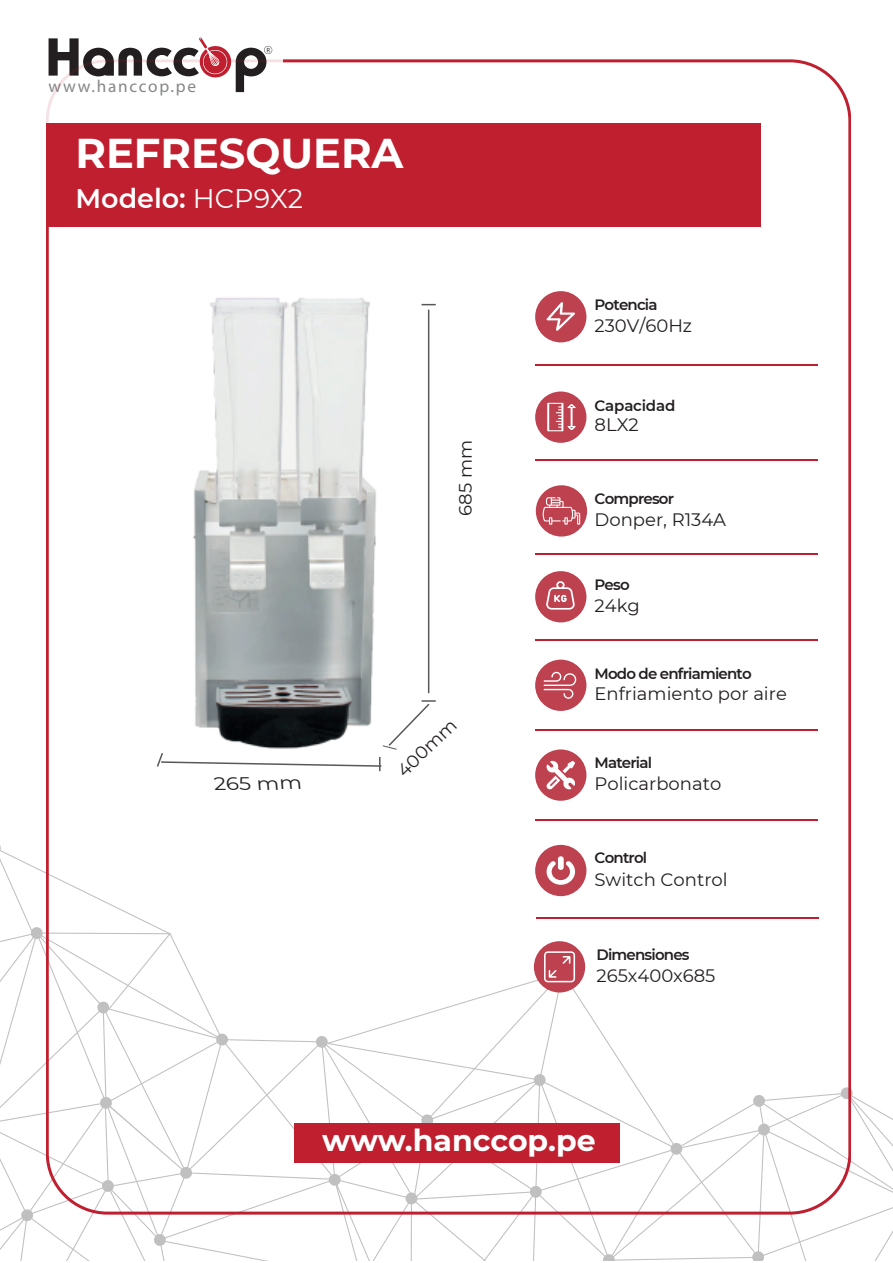
<style>
.page{position:relative;width:893px;height:1263px;background:#fff}
.page>*{position:absolute;margin:0;border:0;box-sizing:border-box;transform-origin:0 0}
.t1{font:700 41.55px "Montserrat";color:#fff}
.t2{font:700 30px "Montserrat";color:#fff}
.t3{font:600 27px "Montserrat";color:#fff}
.t4{font:18.15px "Montserrat";color:#231f20;scale:1.18 1}
.t5{font:18px "Montserrat";color:#231f20}
.t6{font:17.25px "Myriad Pro";letter-spacing:.1em;color:#848687}
.t7{font:600 15px "Montserrat";letter-spacing:-.055em;color:#231f20}
.t8{font:600 15px "Montserrat";letter-spacing:-.01em;color:#231f20}
.s1{font-weight:400}
</style>
<div class="page">
<svg style="left:49px;top:37px;width:223px;height:55px"></svg>
<svg style="left:1px;top:842px;width:892px;height:419px"></svg>
<div style="left:49px;top:123px;width:712px;height:104px;background:#bf1f2e"></div>
<div style="left:294px;top:1123px;width:326px;height:39px;background:#bf1f2e"></div>
<hr style="left:535px;top:364px;width:282px;height:1px;background:#bf1f2e">
<div style="left:535px;top:291px;width:51px;height:51px;background:#bd414e;border-radius:50%"></div>
<svg style="left:546px;top:302px;width:29px;height:29px"></svg>
<hr style="left:535px;top:460px;width:282px;height:1px;background:#bf1f2e">
<hr style="left:535px;top:639px;width:282px;height:2px;background:#bf1f2e">
<div style="left:535px;top:391px;width:51px;height:52px;background:#bd414e;border-radius:50%"></div>
<svg style="left:547px;top:403px;width:29px;height:28px"></svg>
<hr style="left:535px;top:729px;width:282px;height:1px;background:#bf1f2e">
<hr style="left:535px;top:553px;width:282px;height:2px;background:#bf1f2e">
<div style="left:536px;top:485px;width:51px;height:51px;background:#bd414e;border-radius:50%"></div>
<div style="left:535px;top:571px;width:51px;height:51px;background:#bd414e;border-radius:50%"></div>
<svg style="left:546px;top:581px;width:29px;height:29px"></svg>
<div style="left:535px;top:660px;width:51px;height:51px;background:#bd414e;border-radius:50%"></div>
<div style="left:535px;top:749px;width:51px;height:52px;background:#bd414e;border-radius:50%"></div>
<svg style="left:546px;top:760px;width:29px;height:30px"></svg>
<hr style="left:535px;top:819px;width:282px;height:2px;background:#bf1f2e">
<hr style="left:536px;top:917px;width:283px;height:1px;background:#bf1f2e">
<div style="left:535px;top:845px;width:51px;height:51px;background:#bd414e;border-radius:50%"></div>
<div style="left:558px;top:856px;width:6px;height:14px;background:#fff;border-radius:3px"></div>
<svg style="left:546px;top:861px;width:29px;height:24px"></svg>
<div style="left:534px;top:941px;width:51px;height:51px;background:#bd414e;border-radius:50%"></div>
<svg style="left:544px;top:951px;width:31px;height:31px"></svg>
<svg style="left:543px;top:497px;width:37px;height:28px"></svg>
<svg style="left:544px;top:672px;width:32px;height:27px"></svg>
<img style="left:156px;top:297px;width:279px;height:475px">
<p class="t6" style="left:49px;top:76px;width:149px">www.hanccop.pe</p>
<h1 class="t1" style="left:76px;top:123px;width:329px">REFRESQUERA</h1>
<h3 class="t3" style="left:76px;top:180px;width:229px">Modelo: <span class="s1">HCP9X2</span></h3>
<p class="t4" style="left:214px;top:771px;width:78px">265 mm</p>
<p class="t5" style="left:453px;top:515px;width:77px;rotate:-90deg">685 mm</p>
<p class="t5" style="left:392px;top:764px;width:75px;rotate:-44deg">400mm</p>
<p class="t7" style="left:595px;top:294px;width:65px">Potencia</p>
<p class="t5" style="left:595px;top:313px;width:99px">230V/60Hz</p>
<p class="t8" style="left:595px;top:395px;width:82px">Capacidad</p>
<p class="t5" style="left:595px;top:412px;width:46px">8LX2</p>
<p class="t7" style="left:595px;top:488px;width:81px">Compresor</p>
<p class="t5" style="left:595px;top:507px;width:133px">Donper, R134A</p>
<p class="t7" style="left:595px;top:574px;width:37px">Peso</p>
<p class="t5" style="left:595px;top:593px;width:47px">24kg</p>
<p class="t7" style="left:595px;top:662px;width:159px">Modo de enfriamiento</p>
<p class="t5" style="left:595px;top:681px;width:194px">Enfriamiento por aire</p>
<p class="t7" style="left:595px;top:752px;width:59px">Material</p>
<p class="t5" style="left:595px;top:771px;width:128px">Policarbonato</p>
<p class="t7" style="left:595px;top:847px;width:54px">Control</p>
<p class="t5" style="left:595px;top:867px;width:135px">Switch Control</p>
<p class="t7" style="left:596px;top:944px;width:95px">Dimensiones</p>
<p class="t5" style="left:596px;top:963px;width:120px">265x400x685</p>
<h2 class="t2" style="left:322px;top:1119px;width:275px">www.hanccop.pe</h2>
</div>
